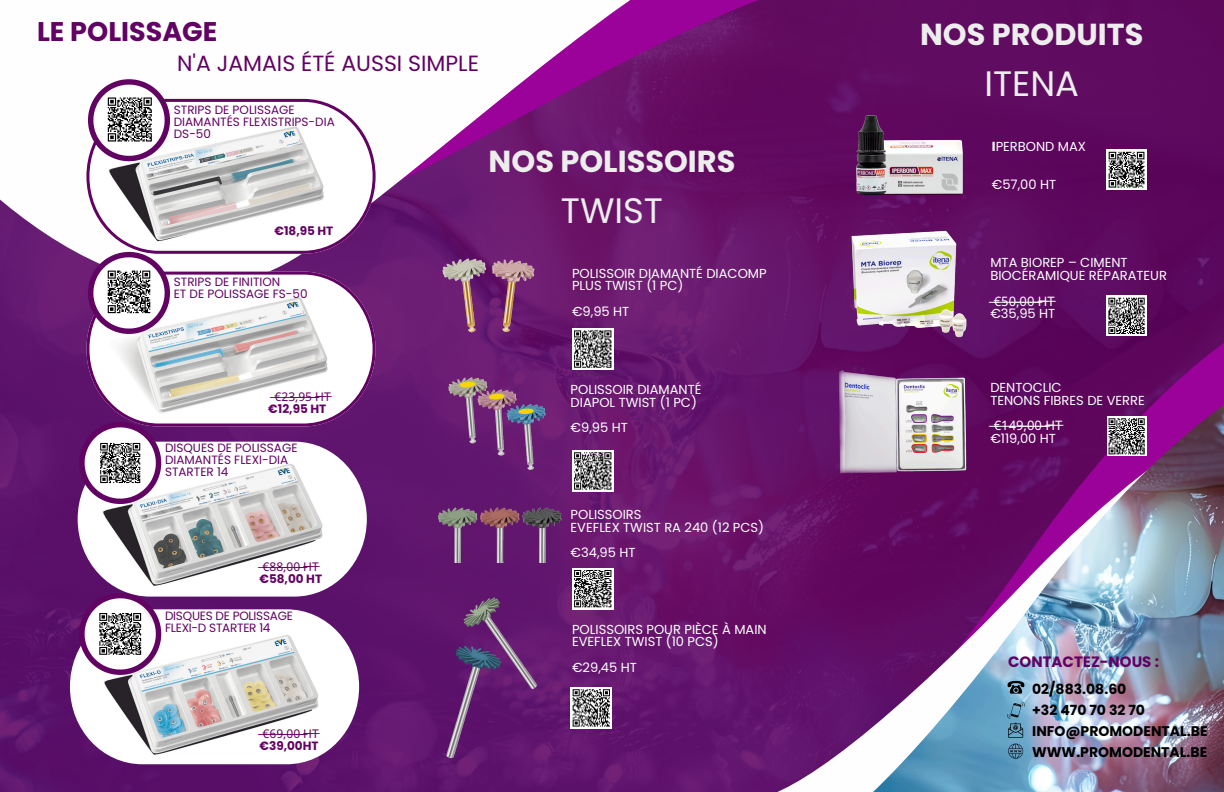
<style>
.page{position:relative;width:1224px;height:792px;background:#fff}
.page>*{position:absolute;margin:0;border:0;box-sizing:border-box;transform-origin:0 0}
.t1{font:35.4px "Poppins";color:#ededed}
.t2{font:700 30.4px "Poppins";color:#ededed}
.t3{font:700 27px "Poppins";color:#620262}
.t4{font:22px "Poppins";color:#620262}
.t5{font:700 15px "Poppins";color:#620262}
.t6{font:700 14px/21px "Poppins";color:#000}
.t7{font:13px/12.8px "Poppins";color:#fff}
.t8{font:13px "Noto Sans";color:#fff}
.t9{font:12px/12px "Poppins";color:#620262}
.t10{font:12px "Noto Sans";color:#620262}
.t11{font:12px/12px "Poppins";letter-spacing:-.02em;color:#620262}
.t12{font:700 12px "Poppins";color:#620262}
.s1{font-weight:700}
</style>
<div class="page">
<img style="left:0;top:0;width:1224px;height:792px">
<svg style="left:798px;top:290px;width:426px;height:60px;background:#5c095f"></svg>
<svg style="left:753px;top:369px;width:40px;height:423px;background:#651269"></svg>
<img style="left:793px;top:350px;width:431px;height:442px">
<div style="left:803px;top:0;width:87px;height:233px;background:#600b5f"></div>
<svg style="left:0;top:0;width:803px;height:292px"></svg>
<img style="left:425px;top:241px;width:131px;height:110px">
<img style="left:439px;top:366px;width:117px;height:119px">
<img style="left:439px;top:492px;width:122px;height:71px">
<img style="left:78px;top:442px;width:289px;height:155px;border-radius:75px">
<img style="left:70px;top:609px;width:289px;height:155px;border-radius:75px">
<img style="left:454px;top:597px;width:107px;height:98px">
<img style="left:395px;top:633px;width:141px;height:141px">
<svg style="left:79px;top:422px;width:82px;height:82px"></svg>
<svg style="left:79px;top:593px;width:82px;height:82px"></svg>
<svg style="left:86px;top:272px;width:290px;height:155px"></svg>
<svg style="left:86px;top:99px;width:290px;height:155px"></svg>
<svg style="left:88px;top:252px;width:82px;height:82px"></svg>
<svg style="left:88px;top:79px;width:82px;height:82px"></svg>
<img style="left:809px;top:77px;width:201px;height:169px">
<img style="left:813px;top:186px;width:193px;height:197px">
<img style="left:809px;top:368px;width:188px;height:109px">
<svg style="left:1007px;top:681px;width:18px;height:13px"></svg>
<svg style="left:1007px;top:702px;width:18px;height:36px"></svg>
<svg style="left:1008px;top:744px;width:15px;height:15px"></svg>
<div style="left:1106px;top:150px;width:41px;height:40px;background:#fff"></div>
<svg style="left:1108px;top:151px;width:37px;height:37px"></svg>
<div style="left:1106px;top:296px;width:41px;height:40px;background:#fff"></div>
<svg style="left:1108px;top:297px;width:37px;height:37px"></svg>
<div style="left:1107px;top:416px;width:40px;height:40px;background:#fff"></div>
<svg style="left:1108px;top:418px;width:37px;height:37px"></svg>
<div style="left:571px;top:687px;width:41px;height:42px;background:#fff"></div>
<svg style="left:572px;top:689px;width:38px;height:38px"></svg>
<div style="left:572px;top:568px;width:41px;height:41px;background:#fff"></div>
<svg style="left:574px;top:570px;width:38px;height:38px"></svg>
<div style="left:572px;top:450px;width:41px;height:42px;background:#fff"></div>
<svg style="left:574px;top:452px;width:38px;height:38px"></svg>
<div style="left:572px;top:328px;width:41px;height:42px;background:#fff"></div>
<svg style="left:574px;top:330px;width:38px;height:38px"></svg>
<p class="t3" style="left:37px;top:13px;width:182px">LE POLISSAGE</p>
<h2 class="t4" style="left:177px;top:48px;width:304px">N'A JAMAIS ÉTÉ AUSSI SIMPLE</h2>
<p class="t9" style="left:174px;top:103px;width:162px">STRIPS DE POLISSAGE<br>DIAMANTÉS FLEXISTRIPS-DIA<br>DS-50</p>
<h5 class="t12" style="left:275px;top:223px;width:60px">€18,95 HT</h5>
<h5 class="t9" style="left:174px;top:276px;width:108px">STRIPS DE FINITION</h5>
<p class="t9" style="left:174px;top:288px;width:135px">ET DE POLISSAGE FS-50</p>
<p class="t2" style="left:489px;top:140px;width:248px">NOS POLISSOIRS</p>
<p class="t1" style="left:561px;top:186px;width:104px">TWIST</p>
<p class="t7" style="left:572px;top:267px;width:196px">POLISSOIR DIAMANTÉ DIACOMP<br>PLUS TWIST (1 PC)</p>
<p class="t7" style="left:572px;top:305px;width:59px">€9,95 HT</p>
<p class="t10" style="left:275px;top:388px;width:54px">€̶2̶3̶,̶9̶5̶ H̶T̶</p>
<p class="t12" style="left:268px;top:400px;width:59px">€12,95 HT</p>
<h1 class="t9" style="left:165px;top:442px;width:134px">DISQUES DE POLISSAGE<br>DIAMANTÉS FLEXI-DIA<br>STARTER 14</h1>
<p class="t10" style="left:263px;top:558px;width:54px">€̶8̶8̶,̶0̶0̶ H̶T̶</p>
<p class="t12" style="left:260px;top:570px;width:64px">€58,00 HT</p>
<p class="t11" style="left:165px;top:610px;width:129px">DISQUES DE POLISSAGE<br>FLEXI-D STARTER 14</p>
<p class="t10" style="left:263px;top:725px;width:54px">€̶6̶9̶,̶0̶0̶ H̶T̶</p>
<p class="t12" style="left:260px;top:737px;width:61px">€39,00HT</p>
<p class="t7" style="left:571px;top:383px;width:132px">POLISSOIR DIAMANTÉ</p>
<p class="t7" style="left:571px;top:396px;width:128px">DIAPOL TWIST (1 PC)</p>
<p class="t7" style="left:571px;top:421px;width:59px">€9,95 HT</p>
<p class="t7" style="left:571px;top:508px;width:72px">POLISSOIRS</p>
<p class="t7" style="left:571px;top:521px;width:195px">EVEFLEX TWIST RA 240 (12 PCS)</p>
<p class="t7" style="left:571px;top:546px;width:66px">€34,95 HT</p>
<p class="t7" style="left:572px;top:623px;width:196px">POLISSOIRS POUR PIÈCE À MAIN</p>
<p class="t7" style="left:572px;top:635px;width:148px">EVEFLEX TWIST (10 PCS)</p>
<p class="t7" style="left:572px;top:661px;width:66px">€29,45 HT</p>
<p class="t2" style="left:920px;top:13px;width:225px">NOS PRODUITS</p>
<p class="t1" style="left:984px;top:59px;width:96px">ITENA</p>
<p class="t7" style="left:992px;top:140px;width:96px"><span class="s1">I</span>PERBOND MAX</p>
<p class="t7" style="left:992px;top:178px;width:66px">€57,00 HT</p>
<p class="t7" style="left:990px;top:256px;width:178px">MTA BIOREP – CIMENT<br>BIOCÉRAMIQUE RÉPARATEUR</p>
<p class="t8" style="left:994px;top:292px;width:59px">€̶5̶0̶,̶0̶0̶ H̶T̶</p>
<p class="t7" style="left:990px;top:307px;width:66px">€35,95 HT</p>
<p class="t7" style="left:990px;top:381px;width:156px">DENTOCLIC<br>TENONS FIBRES DE VERRE</p>
<p class="t8" style="left:994px;top:416px;width:66px">€̶1̶4̶9̶,̶0̶0̶ H̶T̶</p>
<p class="t7" style="left:990px;top:432px;width:67px">€119,00 HT</p>
<p class="t5" style="left:1008px;top:651px;width:152px">CONTACTEZ-NOUS :</p>
<p class="t6" style="left:1032px;top:678px;width:177px">02/883.08.60<br>+32 470 70 32 70<br>INFO@PROMODENTAL.BE<br>WWW.PROMODENTAL.BE</p>
</div>
